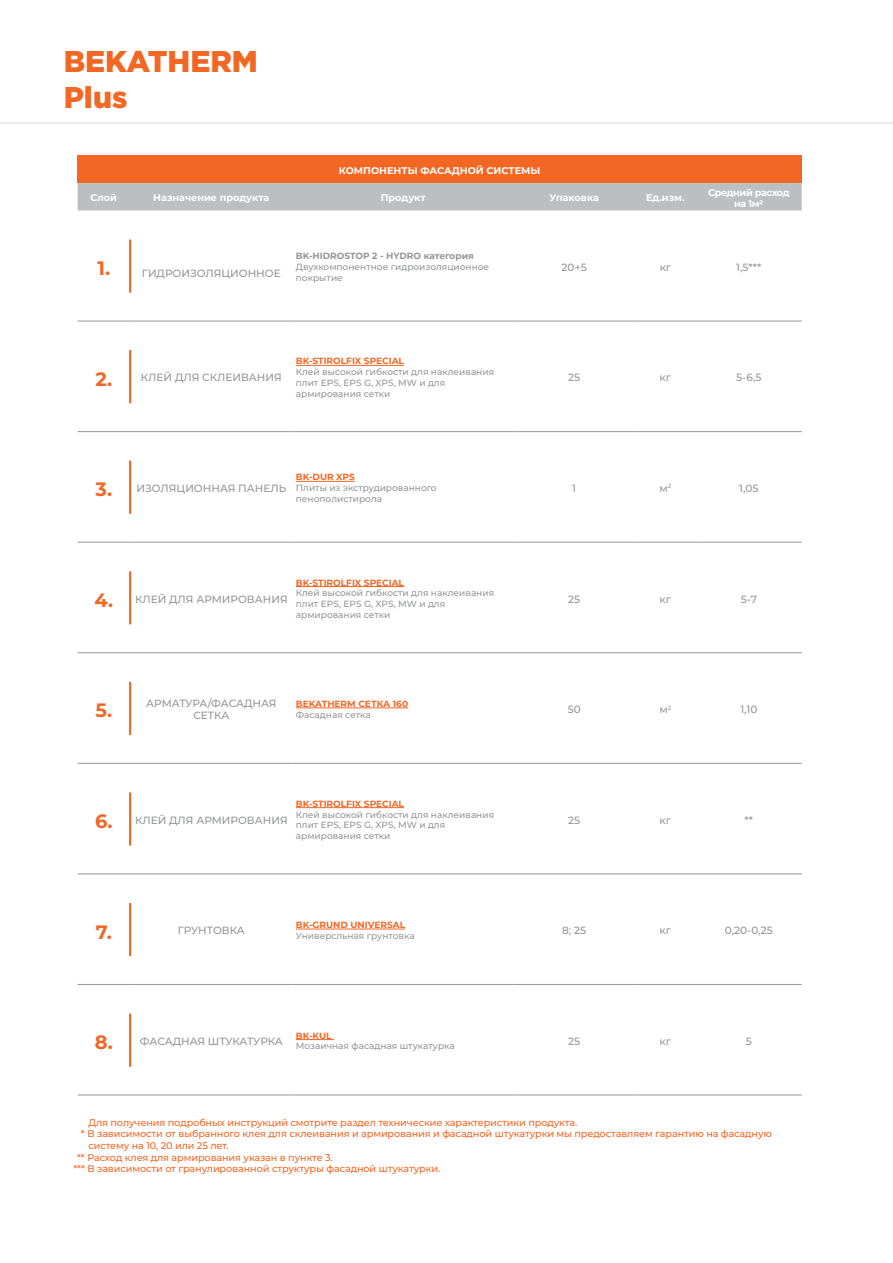
<style>
.page{position:relative;width:893px;height:1263px;background:#fff}
.page>*{position:absolute;margin:0;border:0;box-sizing:border-box;transform-origin:0 0}
.t1{font:900 30px/36px "Gotham";color:#f26724}
.t2{font:700 19.35px "Montserrat";color:#f26724}
.t3{font:500 10.5px/12.6px "Montserrat";color:#939598;text-align:center}
.t4{font:500 9.75px "Montserrat";letter-spacing:-.01em;color:#f26724}
.t5{font:700 9.75px "Montserrat";color:#fff}
.t6{font:700 9.75px/11.6px "Montserrat";letter-spacing:-.04em;color:#fff;text-align:center}
.t7{font:500 9px/10.8px "Montserrat";color:#939598}
.t8{font:700 9px "Montserrat";color:#f26724}
.t9{font:700 9px "Montserrat";color:#939598}
.s1{font-weight:700;font-size:19.35px;color:#f26724}
</style>
<div class="page">
<hr style="left:0;top:122px;width:893px;height:2px;background:#e6e7e8">
<div style="left:78px;top:155px;width:724px;height:28px;background:#f26724"></div>
<div style="left:78px;top:183px;width:724px;height:27px;background:#bcbec0"></div>
<hr style="left:78px;top:321px;width:52px;height:1px;background:#939598">
<hr style="left:130px;top:321px;width:163px;height:1px;background:#939598">
<hr style="left:293px;top:321px;width:221px;height:1px;background:#939598">
<hr style="left:514px;top:321px;width:121px;height:1px;background:#939598">
<hr style="left:635px;top:321px;width:61px;height:1px;background:#939598">
<hr style="left:696px;top:321px;width:106px;height:1px;background:#939598">
<hr style="left:78px;top:431px;width:52px;height:1px;background:#939598">
<hr style="left:130px;top:431px;width:163px;height:1px;background:#939598">
<hr style="left:293px;top:431px;width:221px;height:1px;background:#939598">
<hr style="left:514px;top:431px;width:121px;height:1px;background:#939598">
<hr style="left:635px;top:431px;width:61px;height:1px;background:#939598">
<hr style="left:696px;top:431px;width:106px;height:1px;background:#939598">
<hr style="left:78px;top:542px;width:52px;height:1px;background:#939598">
<hr style="left:130px;top:542px;width:163px;height:1px;background:#939598">
<hr style="left:293px;top:542px;width:221px;height:1px;background:#939598">
<hr style="left:514px;top:542px;width:121px;height:1px;background:#939598">
<hr style="left:635px;top:542px;width:61px;height:1px;background:#939598">
<hr style="left:696px;top:542px;width:106px;height:1px;background:#939598">
<hr style="left:78px;top:652px;width:52px;height:1px;background:#939598">
<hr style="left:130px;top:652px;width:163px;height:1px;background:#939598">
<hr style="left:293px;top:652px;width:221px;height:1px;background:#939598">
<hr style="left:514px;top:652px;width:121px;height:1px;background:#939598">
<hr style="left:635px;top:652px;width:61px;height:1px;background:#939598">
<hr style="left:696px;top:652px;width:106px;height:1px;background:#939598">
<hr style="left:78px;top:763px;width:52px;height:1px;background:#939598">
<hr style="left:130px;top:763px;width:163px;height:1px;background:#939598">
<hr style="left:293px;top:763px;width:221px;height:1px;background:#939598">
<hr style="left:514px;top:763px;width:121px;height:1px;background:#939598">
<hr style="left:635px;top:763px;width:61px;height:1px;background:#939598">
<hr style="left:696px;top:763px;width:106px;height:1px;background:#939598">
<hr style="left:78px;top:873px;width:52px;height:1px;background:#939598">
<hr style="left:130px;top:873px;width:163px;height:1px;background:#939598">
<hr style="left:293px;top:873px;width:221px;height:1px;background:#939598">
<hr style="left:514px;top:873px;width:121px;height:1px;background:#939598">
<hr style="left:635px;top:873px;width:61px;height:1px;background:#939598">
<hr style="left:696px;top:873px;width:106px;height:1px;background:#939598">
<hr style="left:78px;top:984px;width:52px;height:1px;background:#939598">
<hr style="left:130px;top:984px;width:163px;height:1px;background:#939598">
<hr style="left:293px;top:984px;width:221px;height:1px;background:#939598">
<hr style="left:514px;top:984px;width:121px;height:1px;background:#939598">
<hr style="left:635px;top:984px;width:61px;height:1px;background:#939598">
<hr style="left:696px;top:984px;width:106px;height:1px;background:#939598">
<hr style="left:78px;top:1094px;width:52px;height:1px;background:#939598">
<hr style="left:130px;top:1094px;width:163px;height:1px;background:#939598">
<hr style="left:293px;top:1094px;width:221px;height:1px;background:#939598">
<hr style="left:514px;top:1094px;width:121px;height:1px;background:#939598">
<hr style="left:635px;top:1094px;width:61px;height:1px;background:#939598">
<hr style="left:696px;top:1094px;width:106px;height:1px;background:#939598">
<hr style="left:296px;top:365px;width:108px;height:1px;background:#f26724">
<hr style="left:296px;top:481px;width:59px;height:1px;background:#f26724">
<hr style="left:296px;top:586px;width:108px;height:1px;background:#f26724">
<hr style="left:296px;top:708px;width:60px;height:1px;background:#f26724">
<hr style="left:356px;top:708px;width:37px;height:1px;background:#f26724">
<svg style="left:393px;top:708px;width:15px;height:1px"></svg>
<hr style="left:296px;top:807px;width:108px;height:1px;background:#f26724">
<hr style="left:296px;top:929px;width:109px;height:1px;background:#f26724">
<hr style="left:296px;top:1039px;width:38px;height:1px;background:#f26724">
<hr style="left:129px;top:1013px;width:2px;height:54px;background:#f26724">
<hr style="left:129px;top:903px;width:2px;height:53px;background:#f26724">
<hr style="left:129px;top:792px;width:2px;height:53px;background:#f26724">
<hr style="left:129px;top:682px;width:2px;height:53px;background:#f26724">
<hr style="left:129px;top:571px;width:2px;height:53px;background:#f26724">
<hr style="left:129px;top:461px;width:2px;height:53px;background:#f26724">
<hr style="left:129px;top:350px;width:2px;height:53px;background:#f26724">
<hr style="left:129px;top:239px;width:2px;height:54px;background:#f26724">
<h1 class="t1" style="left:64px;top:43px;width:196px">BEKATHERM<br>Plus</h1>
<p class="t5" style="left:339px;top:163px;width:203px">КОМПОНЕНТЫ ФАСАДНОЙ СИСТЕМЫ</p>
<p class="t5" style="left:91px;top:191px;width:28px">Слой</p>
<p class="t5" style="left:153px;top:191px;width:118px">Назначение продукта</p>
<p class="t5" style="left:381px;top:191px;width:46px">Продукт</p>
<p class="t5" style="left:549px;top:191px;width:51px">Упаковка</p>
<p class="t5" style="left:646px;top:191px;width:40px">Ед.изм.</p>
<p class="t6" style="left:708px;top:186px;width:83px">Средний расход на 1м2</p>
<p class="t3" style="left:98px;top:267px;width:185px"><sup>1.</sup> ГИДРОИЗОЛЯЦИОННОЕ</p>
<p class="t9" style="left:296px;top:250px;width:179px">BK-HIDROSTOP 2 - HYDRO категория</p>
<p class="t7" style="left:296px;top:261px;width:195px">Двухкомпонентное гидроизоляционное покрытие</p>
<p class="t3" style="left:562px;top:260px;width:27px">20+5</p>
<p class="t3" style="left:660px;top:260px;width:13px">кг</p>
<p class="t3" style="left:736px;top:260px;width:27px">1,5***</p>
<p class="t3" style="left:96px;top:371px;width:188px"><span class="s1">2.</span> КЛЕЙ ДЛЯ СКЛЕИВАНИЯ</p>
<p class="t8" style="left:296px;top:355px;width:110px">BK-STIROLFIX SPECIAL</p>
<p class="t7" style="left:296px;top:366px;width:200px">Клей высокой гибкости для наклеивания плит EPS, EPS G, XPS, MW и для армирования сетки</p>
<p class="t3" style="left:568px;top:371px;width:14px">25</p>
<p class="t3" style="left:660px;top:371px;width:13px">кг</p>
<p class="t3" style="left:736px;top:371px;width:27px">5-6,5</p>
<p class="t3" style="left:96px;top:481px;width:192px"><span class="s1">3.</span> ИЗОЛЯЦИОННАЯ ПАНЕЛЬ</p>
<p class="t8" style="left:296px;top:471px;width:60px">BK-DUR XPS</p>
<p class="t7" style="left:296px;top:482px;width:142px">Плиты из экструдированного пенополистирола</p>
<p class="t3" style="left:572px;top:481px;width:5px">1</p>
<p class="t3" style="left:659px;top:481px;width:13px">м<sup>2</sup></p>
<p class="t3" style="left:739px;top:481px;width:21px">1,05</p>
<p class="t3" style="left:94px;top:592px;width:195px"><span class="s1">4.</span> КЛЕЙ ДЛЯ АРМИРОВАНИЯ</p>
<p class="t8" style="left:296px;top:576px;width:110px">BK-STIROLFIX SPECIAL</p>
<p class="t7" style="left:296px;top:587px;width:200px">Клей высокой гибкости для наклеивания плит EPS, EPS G, XPS, MW и для армирования сетки</p>
<p class="t3" style="left:568px;top:592px;width:14px">25</p>
<p class="t3" style="left:660px;top:592px;width:13px">кг</p>
<p class="t3" style="left:741px;top:592px;width:18px">5-7</p>
<h2 class="t2" style="left:96px;top:696px;width:18px">5.</h2>
<p class="t3" style="left:146px;top:696px;width:132px">АРМАТУРА/ФАСАДНАЯ<br>СЕТКА</p>
<p class="t8" style="left:296px;top:697px;width:114px">BEKATHERM СЕТКА 160</p>
<p class="t7" style="left:296px;top:709px;width:76px">Фасадная сетка</p>
<p class="t3" style="left:568px;top:703px;width:15px">50</p>
<p class="t3" style="left:659px;top:703px;width:13px">м<sup>2</sup></p>
<p class="t3" style="left:740px;top:703px;width:19px">1,10</p>
<p class="t3" style="left:95px;top:813px;width:194px"><span class="s1">6.</span> КЛЕЙ ДЛЯ АРМИРОВАНИЯ</p>
<p class="t8" style="left:296px;top:797px;width:110px">BK-STIROLFIX SPECIAL</p>
<p class="t7" style="left:296px;top:808px;width:200px">Клей высокой гибкости для наклеивания плит EPS, EPS G, XPS, MW и для армирования сетки</p>
<p class="t3" style="left:568px;top:813px;width:14px">25</p>
<p class="t3" style="left:660px;top:813px;width:13px">кг</p>
<p class="t3" style="left:744px;top:813px;width:10px">**</p>
<h2 class="t2" style="left:96px;top:918px;width:18px">7.</h2>
<p class="t3" style="left:178px;top:924px;width:69px">ГРУНТОВКА</p>
<p class="t8" style="left:296px;top:918px;width:111px">BK-GRUND UNIVERSAL</p>
<p class="t7" style="left:296px;top:930px;width:120px">Универсльная грунтовка</p>
<p class="t3" style="left:562px;top:924px;width:26px">8; 25</p>
<p class="t3" style="left:660px;top:924px;width:13px">кг</p>
<p class="t3" style="left:725px;top:924px;width:49px">0,20-0,25</p>
<p class="t3" style="left:95px;top:1034px;width:189px"><span class="s1">8.</span> ФАСАДНАЯ ШТУКАТУРКА</p>
<p class="t8" style="left:296px;top:1029px;width:37px">BK-KUL</p>
<p class="t7" style="left:296px;top:1040px;width:160px">Мозаичная фасадная штукатурка</p>
<p class="t3" style="left:568px;top:1034px;width:14px">25</p>
<p class="t3" style="left:660px;top:1034px;width:13px">кг</p>
<p class="t3" style="left:746px;top:1034px;width:8px">5</p>
<p class="t4" style="left:88px;top:1115px;width:490px">Для получения подробных инструкций смотрите раздел технические характеристики продукта.</p>
<p class="t4" style="left:81px;top:1127px;width:693px">* В зависимости от выбранного клея для склеивания и армирования и фасадной штукатурки мы предоставляем гарантию на фасадную</p>
<p class="t4" style="left:88px;top:1138px;width:142px">систему на 10, 20 или 25 лет.</p>
<p class="t4" style="left:77px;top:1150px;width:257px">** Расход клея для армирования указан в пункте 3.</p>
<p class="t4" style="left:73px;top:1162px;width:368px">*** В зависимости от гранулированной структуры фасадной штукатурки.</p>
</div>
